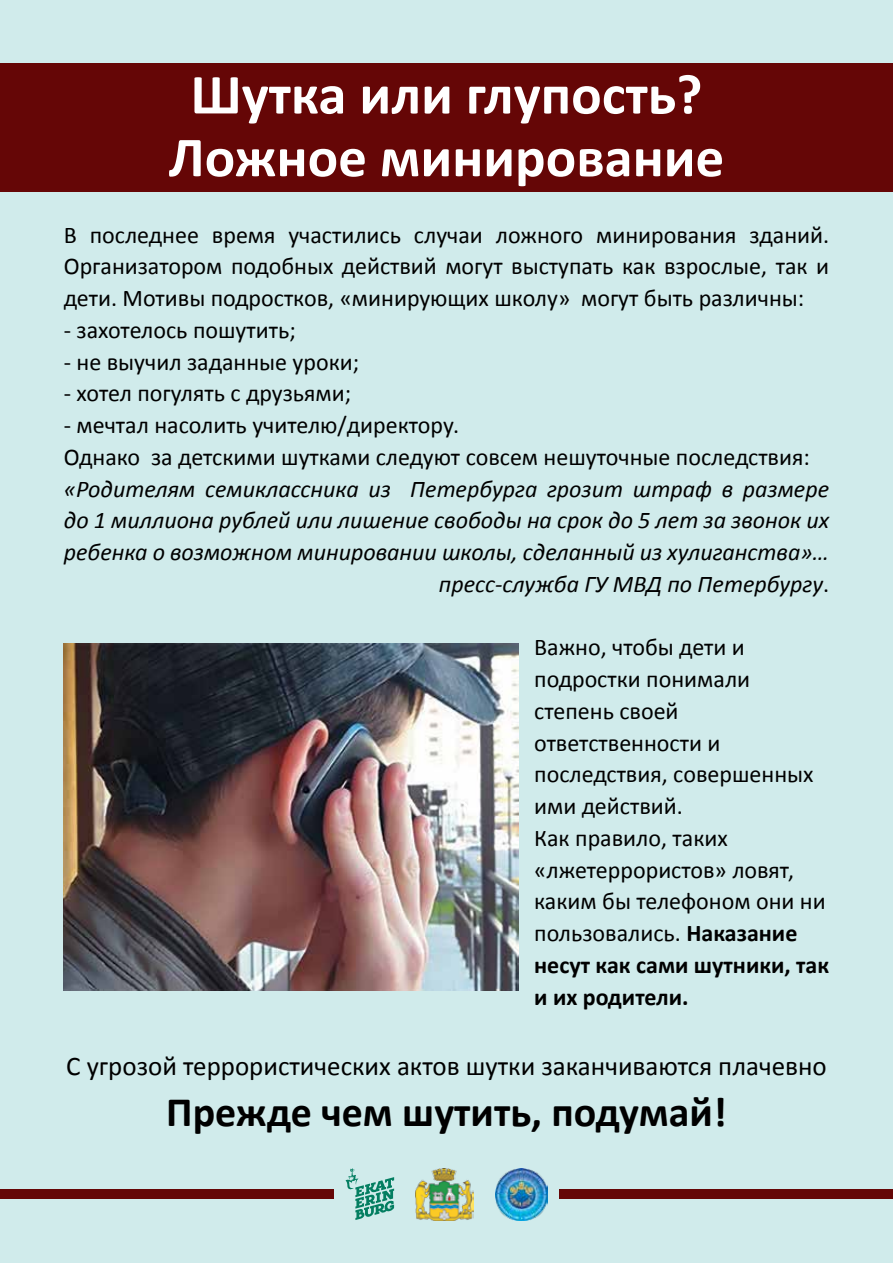
<style>
.page{position:relative;width:893px;height:1263px;background:#d0ebeb}
.page>*{position:absolute;margin:0;border:0;box-sizing:border-box;transform-origin:0 0}
.t1{font:700 57px/62.7px "Calibri";color:#fff;text-align:center}
.t2{font:700 42px "Calibri";color:#000}
.t3{font:27px "Calibri";color:#000}
.t4{font:24px/31.8px "Calibri";color:#000}
.t5{font:italic 24px/31.8px "Calibri";color:#000;text-align:right}
.s1{font-style:normal}
.s2{font-weight:700}
</style>
<div class="page">
<div style="left:0;top:64px;width:893px;height:128px;background:#650606"></div>
<div style="left:0;top:1189px;width:893px;height:10px;background:#650606"></div>
<div style="left:335px;top:1157px;width:224px;height:73px;background:#d0ebeb"></div>
<svg style="left:345px;top:1168px;width:49px;height:52px"></svg>
<img style="left:416px;top:1168px;width:58px;height:52px">
<img style="left:496px;top:1168px;width:51px;height:52px">
<img style="left:64px;top:643px;width:454px;height:348px">
<h1 class="t1" style="left:169px;top:63px;width:557px">Шутка или глупость?<br>Ложное минирование</h1>
<p class="t4" style="left:64px;top:219px;width:767px;text-align:justify">В последнее время участились случаи ложного минирования зданий.<br>Организатором подобных действий могут выступать как взрослые, так и дети. Мотивы подростков, «минирующих школу» могут быть различны:</p>
<p class="t4" style="left:64px;top:314px;width:233px">- захотелось пошутить;</p>
<p class="t4" style="left:64px;top:346px;width:297px">- не выучил заданные уроки;</p>
<p class="t4" style="left:64px;top:378px;width:289px">- хотел погулять с друзьями;</p>
<p class="t4" style="left:64px;top:409px;width:748px">- мечтал насолить учителю/директору.<br>Однако за детскими шутками следуют совсем нешуточные последствия:</p>
<p class="t5" style="left:64px;top:472px;width:767px">«Родителям семиклассника из Петербурга грозит штраф в размере до 1 миллиона рублей или лишение свободы на срок до 5 лет за звонок их ребенка о возможном минировании школы, сделанный из хулиганства»… пресс-служба ГУ МВД по Петербургу<span class="s1">.</span></p>
<p class="t4" style="left:534px;top:632px;width:297px">Важно, чтобы дети и подростки понимали степень своей ответственности и последствия, совершенных ими действий.<br>Как правило, таких «лжетеррористов» ловят, каким бы телефоном они ни пользовались. <span class="s2">Наказание несут как сами шутники, так и их родители.</span></p>
<p class="t3" style="left:66px;top:1048px;width:762px">С угрозой террористических актов шутки заканчиваются плачевно</p>
<h2 class="t2" style="left:166px;top:1085px;width:562px">Прежде чем шутить, подумай!</h2>
</div>
